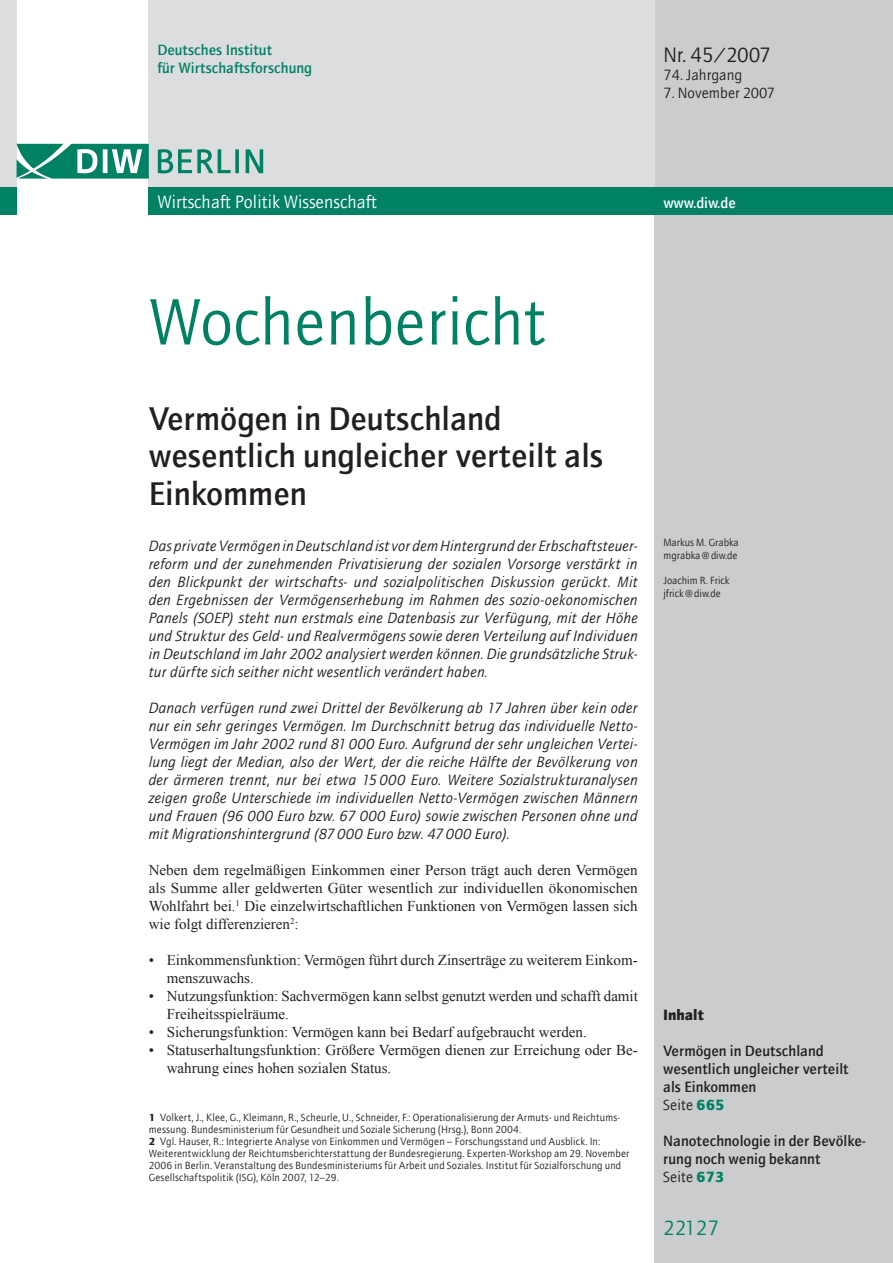
<style>
.page{position:relative;width:893px;height:1263px;background:#fff}
.page>*{position:absolute;margin:0;border:0;box-sizing:border-box;transform-origin:0 0}
.t1{font:66px "AT Quay Sans";color:#008164}
.t2{font:500 33px/37.5px "AT Quay Sans";color:#231f20}
.t3{font:21px "AT Quay Sans";color:#231f20}
.t4{font:21px "AT Quay Sans";color:#008164}
.t5{font:18px "AT Quay Sans";color:#fff}
.t6{font:italic 15px/18px "AT Quay Sans";letter-spacing:.01em;color:#231f20;text-align:justify}
.t7{font:15px/18px "Times New Roman";color:#231f20}
.t8{font:500 15px/18px "AT Quay Sans";color:#231f20}
.t9{font:500 15px/18px "AT Quay Sans";color:#008164}
.t10{font:15px "AT Quay Sans";color:#231f20}
.t11{font:500 15px "AT Quay Sans";color:#fff}
.t12{font:900 15px "AT Quay Sans";color:#231f20}
.t13{font:10.5px/12px "AT Quay Sans";letter-spacing:.01em;color:#231f20}
.s1{font-weight:900}
.s2{font-weight:400}
.s3{font-weight:900;color:#008164}
</style>
<div class="page">
<div style="left:655px;top:0;width:238px;height:1263px;background:#cbccce"></div>
<div style="left:149px;top:0;width:506px;height:187px;background:#dcdddf"></div>
<div style="left:149px;top:187px;width:744px;height:27px;background:#008164"></div>
<div style="left:0;top:0;width:17px;height:188px;background:#dcdddf"></div>
<svg style="left:17px;top:144px;width:132px;height:35px"></svg>
<svg style="left:158px;top:149px;width:105px;height:24px"></svg>
<div style="left:0;top:187px;width:17px;height:27px;background:#008164"></div>
<p class="t9" style="left:157px;top:41px;width:156px">Deutsches Institut<br>für Wirtschaftsforschung</p>
<h3 class="t3" style="left:663px;top:42px;width:109px">Nr. 45/2007</h3>
<p class="t10" style="left:663px;top:65px;width:80px">74. Jahrgang</p>
<p class="t10" style="left:663px;top:83px;width:113px">7. November 2007</p>
<p class="t5" style="left:157px;top:191px;width:221px">Wirtschaft Politik Wissenschaft</p>
<p class="t11" style="left:663px;top:193px;width:74px">www.diw.de</p>
<h1 class="t1" style="left:149px;top:281px;width:399px">Wochenbericht</h1>
<h2 class="t2" style="left:149px;top:399px;width:456px">Vermögen in Deutschland wesentlich ungleicher verteilt als<br>Einkommen</h2>
<p class="t6" style="left:149px;top:537px;width:491px">Das private Vermögen in Deutschland ist vor dem Hintergrund der Erbschaftsteuer&shy;reform und der zunehmenden Privatisierung der sozialen Vorsorge verstärkt in den Blickpunkt der wirtschafts- und sozialpolitischen Diskussion gerückt. Mit den Ergebnissen der Vermögenserhebung im Rahmen des sozio-oekonomischen Panels (SOEP) steht nun erstmals eine Datenbasis zur Verfügung, mit der Höhe und Struktur des Geld- und Realvermögens sowie deren Verteilung auf Individuen in Deutschland im Jahr 2002 analysiert werden können. Die grundsätzliche Struk&shy;tur dürfte sich seither nicht wesentlich verändert haben.</p>
<p class="t6" style="left:149px;top:699px;width:491px">Danach verfügen rund zwei Drittel der Bevölkerung ab 17 Jahren über kein oder nur ein sehr geringes Vermögen. Im Durchschnitt betrug das individuelle Netto-Vermögen im Jahr 2002 rund 81 000 Euro. Aufgrund der sehr ungleichen Vertei&shy;lung liegt der Median, also der Wert, der die reiche Hälfte der Bevölkerung von der ärmeren trennt, nur bei etwa 15 000 Euro. Weitere Sozialstrukturanalysen zeigen große Unterschiede im individuellen Netto-Vermögen zwischen Männern und Frauen (96 000 Euro bzw. 67 000 Euro) sowie zwischen Personen ohne und mit Migrationshintergrund (87 000 Euro bzw. 47 000 Euro).</p>
<p class="t7" style="left:149px;top:861px;width:491px;text-align:justify">Neben dem regelmäßigen Einkommen einer Person trägt auch deren Vermögen als Summe aller geldwerten Güter wesentlich zur individuellen ökonomischen Wohlfahrt bei.<sup>1</sup> Die einzelwirtschaftlichen Funktionen von Vermögen lassen sich wie folgt differenzieren<sup>2</sup>:</p>
<p class="t7" style="left:167px;top:951px;width:473px">Einkommensfunktion: Vermögen führt durch Zinserträge zu weiterem Einkom&shy;menszuwachs.<br>Nutzungsfunktion: Sachvermögen kann selbst genutzt werden und schafft damit Freiheitsspielräume.<br>Sicherungsfunktion: Vermögen kann bei Bedarf aufgebraucht werden.<br>Statuserhaltungsfunktion: Größere Vermögen dienen zur Erreichung oder Be&shy;wahrung eines hohen sozialen Status.</p>
<p class="t13" style="left:149px;top:1111px;width:482px"><span class="s1">1</span> Volkert, J., Klee, G., Kleimann, R., Scheurle, U., Schneider, F.: Operationalisierung der Armuts- und Reichtums&shy;messung. Bundesministerium für Gesundheit und Soziale Sicherung (Hrsg.), Bonn 2004.<br><span class="s1">2</span> Vgl. Hauser, R.: Integrierte Analyse von Einkommen und Vermögen – Forschungsstand und Ausblick. In:<br>Weiterentwicklung der Reichtumsberichterstattung der Bundesregierung. Experten-Workshop am 29. November 2006 in Berlin. Veranstaltung des Bundesministeriums für Arbeit und Soziales. Institut für Sozialforschung und Gesellschaftspolitik (ISG), Köln 2007, 12–29.</p>
<p class="t7" style="left:149px;top:951px;width:7px">•</p>
<p class="t7" style="left:149px;top:987px;width:7px">•</p>
<p class="t7" style="left:149px;top:1023px;width:7px">• •</p>
<p class="t13" style="left:663px;top:536px;width:77px;line-height:12.6px">Markus M. Grabka mgrabka@diw.de</p>
<p class="t13" style="left:663px;top:574px;width:68px;line-height:12.6px">Joachim R. Frick jfrick@diw.de</p>
<p class="t12" style="left:663px;top:1005px;width:42px">Inhalt</p>
<p class="t8" style="left:663px;top:1041px;width:187px">Vermögen in Deutschland wesentlich ungleicher verteilt als Einkommen<br><span class="s2">Seite</span> <span class="s3">665</span></p>
<p class="t8" style="left:663px;top:1131px;width:204px">Nanotechnologie in der Bevölke&shy;rung noch wenig bekannt<br><span class="s2">Seite</span> <span class="s3">673</span></p>
<h3 class="t4" style="left:663px;top:1215px;width:58px">22127</h3>
</div>
